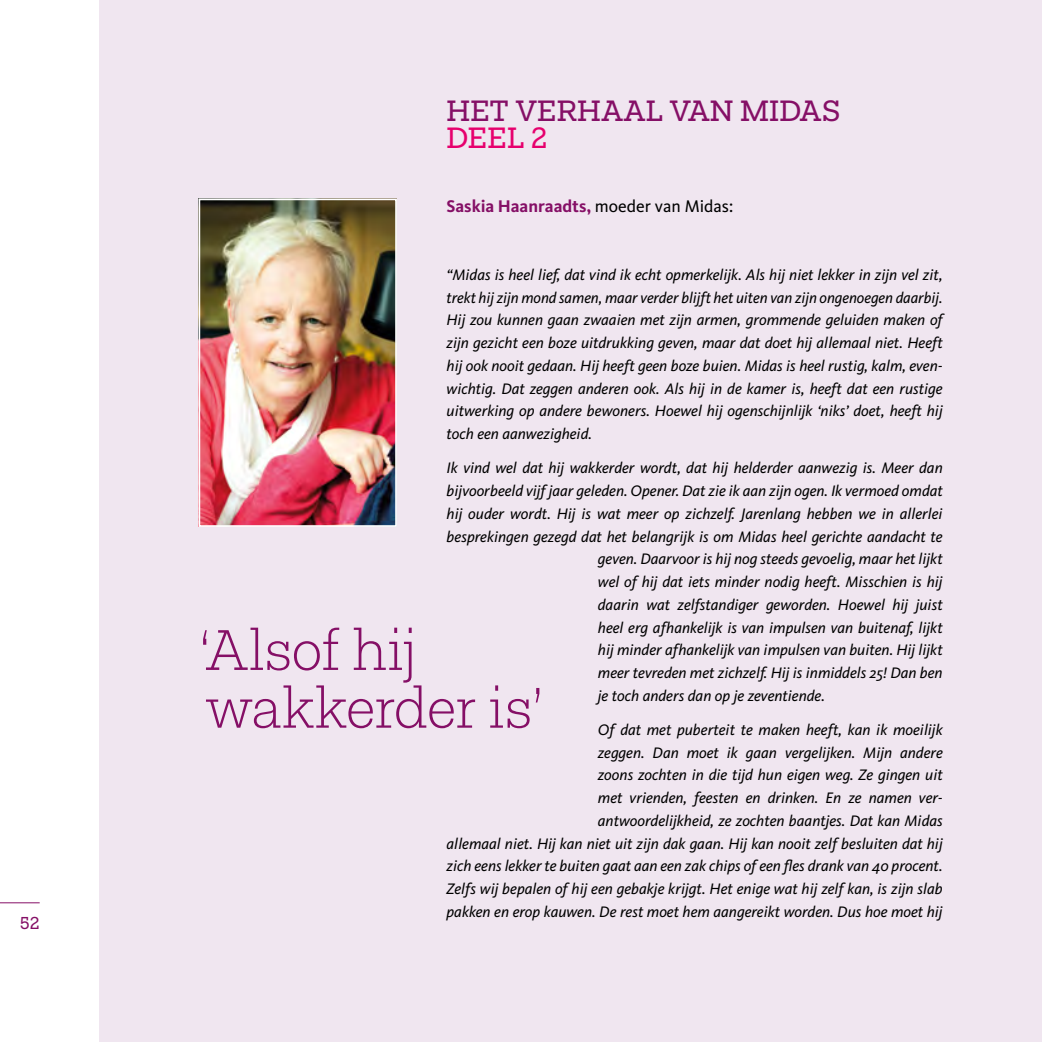
<style>
.page{position:relative;width:1042px;height:1042px;background:#fff}
.page>*{position:absolute;margin:0;border:0;box-sizing:border-box;transform-origin:0 0}
.t1{font:300 57.75px/57.8px "Fakt Slab Pro";letter-spacing:-.005em;color:#850f66}
.t2{font:29.75px "Fakt Slab Pro";color:#850f66}
.t3{font:29.75px "Fakt Slab Pro";color:#e6006d}
.t4{font:700 17.5px "Kievit";color:#850f66}
.t5{font:17.5px "Fakt Slab Pro";color:#850f66}
.t6{font:italic 15.75px/22.8px "Kievit";color:#000;text-align:justify}
.s1{font-weight:400;color:#000}
</style>
<div class="page">
<div style="left:99px;top:0;width:943px;height:1042px;background:#f0e6f0"></div>
<img style="left:201px;top:201px;width:193px;height:323px">
<div style="left:198px;top:198px;width:199px;height:329px;border:2px solid #fff"></div>
<hr style="left:0;top:902px;width:40px;height:1px;background:#850f66">
<p class="t5" style="left:20px;top:912px;width:21px">52</p>
<h2 class="t2" style="left:446px;top:91px;width:395px">HET VERHAAL VAN MIDAS</h2>
<h2 class="t3" style="left:446px;top:118px;width:103px">DEEL 2</h2>
<p class="t4" style="left:446px;top:195px;width:288px">Saskia Haanraadts, <span class="s1">moeder van Midas:</span></p>
<p class="t6" style="left:446px;top:263px;width:498px">“Midas is heel lief, dat vind ik echt opmerkelijk. Als hij niet lekker in zijn vel zit, trekt hij zijn mond samen, maar verder blijft het uiten van zijn ongenoegen daarbij.<br>Hij zou kunnen gaan zwaaien met zijn armen, grommende geluiden maken of zijn gezicht een boze uitdrukking geven, maar dat doet hij allemaal niet. Heeft hij ook nooit gedaan. Hij heeft geen boze buien. Midas is heel rustig, kalm, even&shy;wichtig. Dat zeggen anderen ook. Als hij in de kamer is, heeft dat een rustige uitwerking op andere bewoners. Hoewel hij ogenschijnlijk ‘niks’ doet, heeft hij toch een aanwezigheid.</p>
<p class="t6" style="left:446px;top:457px;width:498px">Ik vind wel dat hij wakkerder wordt, dat hij helderder aanwezig is. Meer dan</p>
<p class="t6" style="left:446px;top:479px;width:498px">bijvoorbeeld vijf jaar geleden. Opener. Dat zie ik aan zijn ogen. Ik vermoed omdat</p>
<p class="t6" style="left:446px;top:502px;width:497px">hij ouder wordt. Hij is wat meer op zichzelf. Jarenlang hebben we in allerlei</p>
<p class="t6" style="left:446px;top:525px;width:497px">besprekingen gezegd dat het belangrijk is om Midas heel gerichte aandacht te</p>
<p class="t6" style="left:598px;top:547px;width:346px">geven. Daarvoor is hij nog steeds gevoelig, maar het lijkt</p>
<p class="t6" style="left:598px;top:570px;width:346px">wel of hij dat iets minder nodig heeft. Misschien is hij</p>
<p class="t6" style="left:598px;top:593px;width:346px">daarin wat zelfstandiger geworden. Hoewel hij juist</p>
<p class="t6" style="left:598px;top:616px;width:346px">heel erg afhankelijk is van impulsen van buitenaf, lijkt</p>
<p class="t6" style="left:598px;top:638px;width:346px">hij minder afhankelijk van impulsen van buiten. Hij lijkt</p>
<p class="t6" style="left:598px;top:661px;width:346px">meer tevreden met zichzelf. Hij is inmiddels 25! Dan ben</p>
<p class="t6" style="left:598px;top:684px;width:229px">je toch anders dan op je zeventiende.</p>
<p class="t6" style="left:446px;top:718px;width:498px;text-align:right">Of dat met puberteit te maken heeft, kan ik moeilijk<br>zeggen. Dan moet ik gaan vergelijken. Mijn andere<br>zoons zochten in die tijd hun eigen weg. Ze gingen uit<br>met vrienden, feesten en drinken. En ze namen ver-<br>antwoordelijkheid, ze zochten baantjes. Dat kan Midas<br>allemaal niet. Hij kan niet uit zijn dak gaan. Hij kan nooit zelf besluiten dat hij zich eens lekker te buiten gaat aan een zak chips of een fles drank van 40 procent.<br>Zelfs wij bepalen of hij een gebakje krijgt. Het enige wat hij zelf kan, is zijn slab pakken en erop kauwen. De rest moet hem aangereikt worden. Dus hoe moet hij</p>
<h1 class="t1" style="left:198px;top:621px;width:347px">‘Alsof hij wakkerder is’</h1>
</div>
